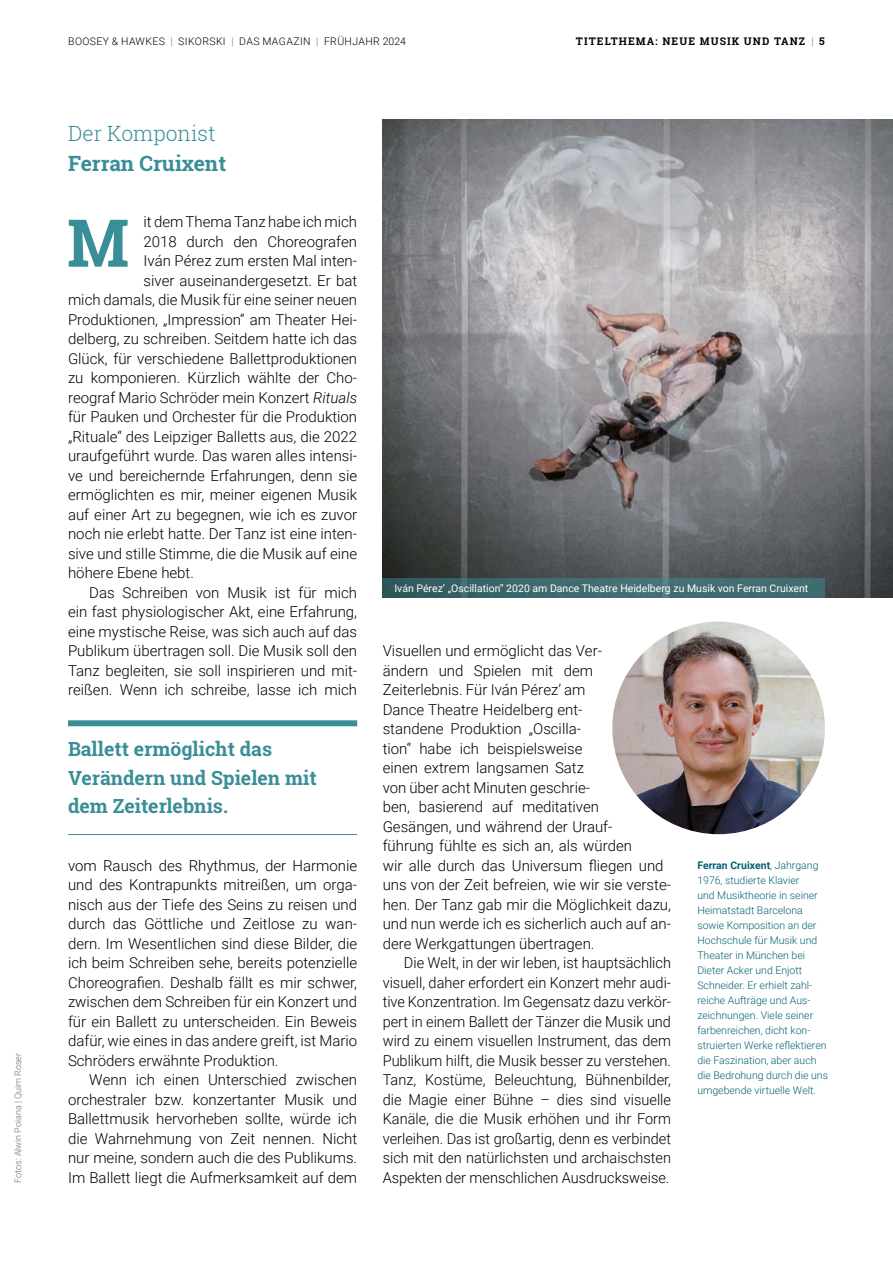
<style>
.page{position:relative;width:893px;height:1263px;background:#fff}
.page>*{position:absolute;margin:0;border:0;box-sizing:border-box;transform-origin:0 0}
.t1{font:700 66px "Roboto Slab";color:#3a8e97}
.t2{font:700 21px "Roboto Slab";color:#3a8e97}
.t3{font:300 21px "Roboto Slab";color:#3a8e97}
.t4{font:700 19.5px/28.5px "Roboto Slab";color:#3a8e97}
.t5{font:300 15px/19.5px "Roboto";color:#000;text-align:justify}
.t6{font:300 10.5px/15px "Roboto";color:#006176}
.t7{font:10.5px "Roboto";color:#fff}
.t8{font:300 10.5px "Roboto";letter-spacing:.035em;color:#000}
.t9{font:700 10.5px "Roboto Slab";letter-spacing:.1em;color:#000}
.t10{font:300 9px "Roboto";color:#706f6f}
.s1{color:#3a8e97}
.s2{font-family:"Roboto";font-weight:300;color:#3a8e97}
.s3{font-style:italic}
.s4{font-weight:700}
</style>
<div class="page">
<img style="left:612px;top:622px;width:213px;height:212px;border-radius:106px">
<img style="left:383px;top:119px;width:510px;height:479px">
<div style="left:383px;top:579px;width:442px;height:19px;background:linear-gradient(to right,#346064,#467279)"></div>
<div style="left:68px;top:720px;width:289px;height:6px;background:#3a8e97"></div>
<hr style="left:68px;top:834px;width:289px;height:1px;background:#3a8e97">
<p class="t10" style="left:12px;top:1183px;width:131px;rotate:-90deg">Fotos: Alwin Poiana | Quim Roser</p>
<p class="t8" style="left:68px;top:34px;width:339px">BOOSEY &amp; HAWKES <span class="s1">|</span> SIKORSKI <span class="s1">|</span> DAS MAGAZIN <span class="s1">|</span> FRÜHJAHR 2024</p>
<p class="t9" style="left:576px;top:34px;width:250px">TITELTHEMA: NEUE MUSIK UND TANZ <span class="s2">|</span> 5</p>
<h2 class="t3" style="left:68px;top:119px;width:149px">Der Komponist</h2>
<h2 class="t2" style="left:68px;top:149px;width:160px">Ferran Cruixent</h2>
<p class="t5" style="left:144px;top:212px;width:215px">it dem Thema Tanz habe ich mich</p>
<p class="t5" style="left:144px;top:231px;width:215px">2018 durch den Choreografen</p>
<p class="t5" style="left:144px;top:251px;width:215px">Iván Pérez zum ersten Mal inten-</p>
<p class="t5" style="left:144px;top:270px;width:215px">siver auseinandergesetzt. Er bat</p>
<p class="t5" style="left:68px;top:290px;width:291px">mich damals, die Musik für eine seiner neuen</p>
<p class="t5" style="left:68px;top:309px;width:291px">Produktionen, „Impression“ am Theater Hei-</p>
<p class="t5" style="left:68px;top:329px;width:291px">delberg, zu schreiben. Seitdem hatte ich das</p>
<p class="t5" style="left:68px;top:348px;width:291px">Glück, für verschiedene Ballettproduktionen</p>
<p class="t5" style="left:68px;top:368px;width:291px">zu komponieren. Kürzlich wählte der Cho-</p>
<p class="t5" style="left:68px;top:387px;width:291px">reograf Mario Schröder mein Konzert <span class="s3">Rituals</span></p>
<p class="t5" style="left:68px;top:407px;width:291px">für Pauken und Orchester für die Produktion</p>
<p class="t5" style="left:68px;top:426px;width:291px">„Rituale“ des Leipziger Balletts aus, die 2022</p>
<p class="t5" style="left:68px;top:446px;width:291px">uraufgeführt wurde. Das waren alles intensi-</p>
<p class="t5" style="left:68px;top:465px;width:291px">ve und bereichernde Erfahrungen, denn sie</p>
<p class="t5" style="left:68px;top:485px;width:291px">ermöglichten es mir, meiner eigenen Musik</p>
<p class="t5" style="left:68px;top:504px;width:291px">auf einer Art zu begegnen, wie ich es zuvor</p>
<p class="t5" style="left:68px;top:524px;width:291px">noch nie erlebt hatte. Der Tanz ist eine inten-</p>
<p class="t5" style="left:68px;top:543px;width:291px">sive und stille Stimme, die die Musik auf eine</p>
<p class="t5" style="left:68px;top:563px;width:128px">höhere Ebene hebt.</p>
<p class="t5" style="left:89px;top:582px;width:269px">Das Schreiben von Musik ist für mich</p>
<p class="t5" style="left:68px;top:602px;width:291px">ein fast physiologischer Akt, eine Erfahrung,</p>
<p class="t5" style="left:68px;top:621px;width:291px">eine mystische Reise, was sich auch auf das</p>
<p class="t5" style="left:68px;top:641px;width:291px">Publikum übertragen soll. Die Musik soll den</p>
<p class="t5" style="left:68px;top:660px;width:291px">Tanz begleiten, sie soll inspirieren und mit-</p>
<p class="t5" style="left:68px;top:680px;width:291px">reißen. Wenn ich schreibe, lasse ich mich</p>
<h1 class="t1" style="left:67px;top:198px;width:64px">M</h1>
<h3 class="t4" style="left:68px;top:734px;width:250px">Ballett ermöglicht das<br>Verändern und Spielen mit dem Zeiterlebnis.</h3>
<p class="t5" style="left:68px;top:855px;width:291px">vom Rausch des Rhythmus, der Harmonie und des Kontrapunkts mitreißen, um orga&shy;nisch aus der Tiefe des Seins zu reisen und durch das Göttliche und Zeitlose zu wan&shy;dern. Im Wesentlichen sind diese Bilder, die ich beim Schreiben sehe, bereits potenzielle Choreografien. Deshalb fällt es mir schwer, zwischen dem Schreiben für ein Konzert und für ein Ballett zu unterscheiden. Ein Beweis dafür, wie eines in das andere greift, ist Mario Schröders erwähnte Produktion.</p>
<p class="t5" style="left:68px;top:1070px;width:291px;text-indent:21px">Wenn ich einen Unterschied zwischen orchestraler bzw. konzertanter Musik und Ballettmusik hervorheben sollte, würde ich die Wahrnehmung von Zeit nennen. Nicht nur meine, sondern auch die des Publikums.<br>Im Ballett liegt die Aufmerksamkeit auf dem</p>
<p class="t7" style="left:394px;top:581px;width:415px">Iván Pérez’ „Oscillation“ 2020 am Dance Theatre Heidelberg zu Musik von Ferran Cruixent</p>
<p class="t5" style="left:383px;top:641px;width:290px;text-align:left">Visuellen und ermöglicht das Ver-<br>ändern und Spielen mit dem Zeiterlebnis. Für Iván Pérez’ am<br>Dance Theatre Heidelberg ent-<br>standene Produktion „Oscilla-<br>tion“ habe ich beispielsweise<br>einen extrem langsamen Satz<br>von über acht Minuten geschrie-<br>ben, basierend auf meditativen Gesängen, und während der Urauf-<br>führung fühlte es sich an, als würden<br>wir alle durch das Universum fliegen und uns von der Zeit befreien, wie wir sie verste&shy;hen. Der Tanz gab mir die Möglichkeit dazu, und nun werde ich es sicherlich auch auf an&shy;dere Werkgattungen übertragen.</p>
<p class="t5" style="left:383px;top:953px;width:290px;text-indent:21px">Die Welt, in der wir leben, ist hauptsächlich visuell, daher erfordert ein Konzert mehr audi&shy;tive Konzentration. Im Gegensatz dazu verkör&shy;pert in einem Ballett der Tänzer die Musik und wird zu einem visuellen Instrument, das dem Publikum hilft, die Musik besser zu verstehen.<br>Tanz, Kostüme, Beleuchtung, Bühnenbilder, die Magie einer Bühne – dies sind visuelle Kanäle, die die Musik erhöhen und ihr Form verleihen. Das ist großartig, denn es verbindet sich mit den natürlichsten und archaischsten Aspekten der menschlichen Ausdrucksweise.</p>
<p class="t6" style="left:697px;top:857px;width:132px"><span class="s4">Ferran Cruixent</span>, Jahrgang<br>1976, studierte Klavier<br>und Musiktheorie in seiner<br>Heimatstadt Barcelona sowie Komposition an der<br>Hochschule für Musik und<br>Theater in München bei<br>Dieter Acker und Enjott<br>Schneider. Er erhielt zahl&shy;reiche Aufträge und Aus&shy;zeichnungen. Viele seiner farbenreichen, dicht kon&shy;struierten Werke reflektieren die Faszination, aber auch die Bedrohung durch die uns umgebende virtuelle Welt.</p>
</div>
